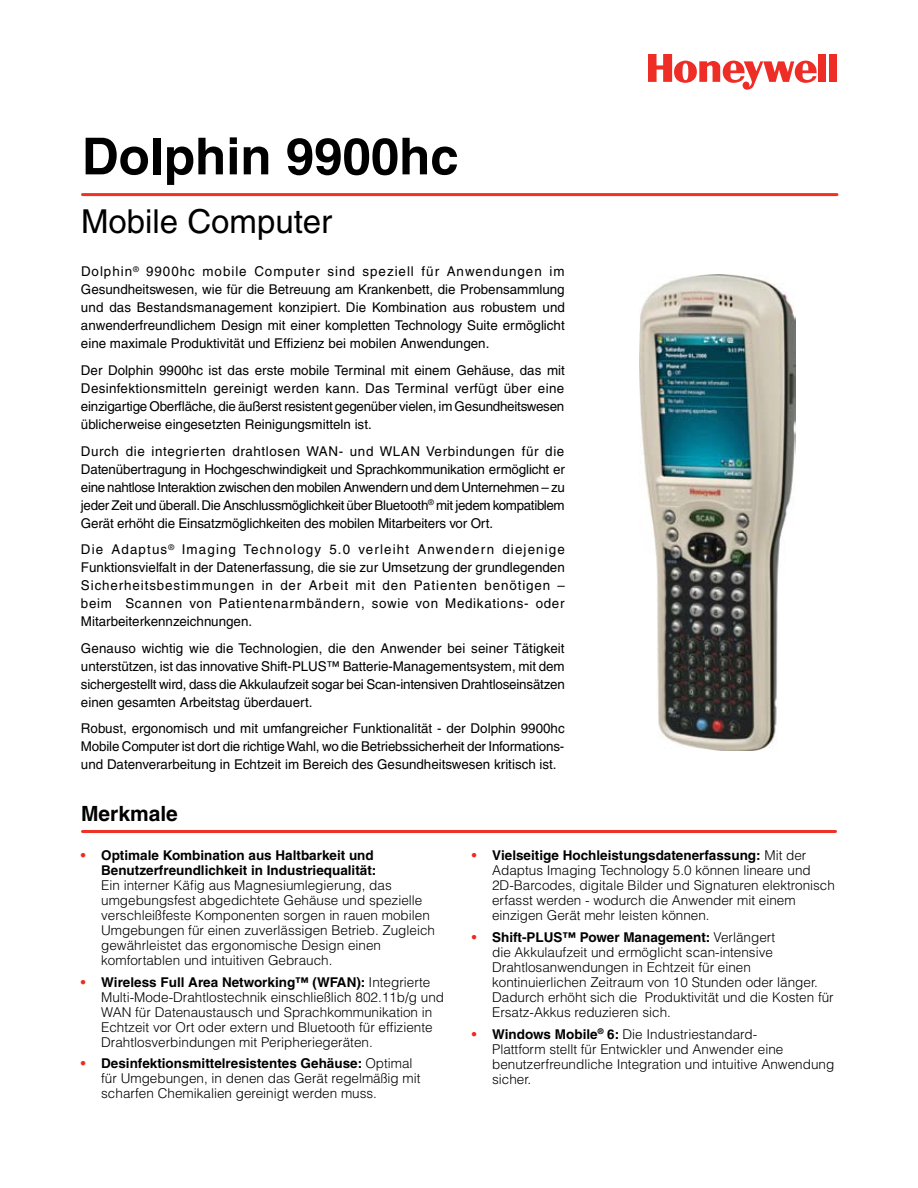
<style>
.page{position:relative;width:918px;height:1188px;background:#fff}
.page>*{position:absolute;margin:0;border:0;box-sizing:border-box;transform-origin:0 0}
.t1{font:700 51px "Helvetica";color:#000}
.t2{font:33px "Helvetica";color:#000}
.t3{font:700 21px "Helvetica";color:#000}
.t4{font:13.5px/18px "Helvetica";color:#000;text-align:justify}
.t5{font:300 13.5px/15px "Helvetica";color:#000}
.t6{font:700 13.5px/15px "Helvetica";color:#000;text-align:right}
.s1{color:#ee2a24}
.s2{font-weight:700;color:#ee2a24}
.s3{font-weight:700}
</style>
<div class="page">
<div style="left:818px;top:54px;width:8px;height:28px;background:#ee2d26"></div>
<div style="left:829px;top:54px;width:8px;height:28px;background:#ee2d26"></div>
<svg style="left:648px;top:54px;width:169px;height:36px"></svg>
<img style="left:639px;top:274px;width:156px;height:477px">
<hr style="left:82px;top:193px;width:755px;height:3px;background:#ee3224">
<hr style="left:82px;top:830px;width:754px;height:3px;background:#ee3224">
<h1 class="t1" style="left:82px;top:125px;width:378px">Dolphin 9900hc</h1>
<h2 class="t2" style="left:81px;top:202px;width:253px">Mobile Computer</h2>
<p class="t4" style="left:81px;top:263px;width:486px">Dolphin<sup>®</sup> 9900hc mobile Computer sind speziell für Anwendungen im Gesundheitswesen, wie für die Betreuung am Krankenbett, die Probensammlung und das Bestandsmanagement konzipiert. Die Kombination aus robustem und anwenderfreundlichem Design mit einer kompletten Technology Suite ermöglicht eine maximale Produktivität und Effizienz bei mobilen Anwendungen.</p>
<p class="t4" style="left:81px;top:361px;width:485px">Der Dolphin 9900hc ist das erste mobile Terminal mit einem Gehäuse, das mit Desinfektionsmitteln gereinigt werden kann. Das Terminal verfügt über eine einzigartige Oberfläche, die äußerst resistent gegenüber vielen, im Gesundheitswesen üblicherweise eingesetzten Reinigungsmitteln ist.</p>
<p class="t4" style="left:81px;top:442px;width:485px">Durch die integrierten drahtlosen WAN- und WLAN Verbindungen für die Datenübertragung in Hochgeschwindigkeit und Sprachkommunikation ermöglicht er eine nahtlose Interaktion zwischen den mobilen Anwendern und dem Unternehmen – zu jeder Zeit und überall. Die Anschlussmöglichkeit über Bluetooth<sup>®</sup> mit jedem kompatiblem Gerät erhöht die Einsatzmöglichkeiten des mobilen Mitarbeiters vor Ort.</p>
<p class="t4" style="left:81px;top:541px;width:486px">Die Adaptus<sup>®</sup> Imaging Technology 5.0 verleiht Anwendern diejenige Funktionsvielfalt in der Datenerfassung, die sie zur Umsetzung der grundlegenden Sicherheitsbestimmungen in der Arbeit mit den Patienten benötigen – beim Scannen von Patientenarmbändern, sowie von Medikations- oder Mitarbeiterkennzeichnungen.</p>
<p class="t4" style="left:81px;top:639px;width:485px">Genauso wichtig wie die Technologien, die den Anwender bei seiner Tätigkeit unterstützen, ist das innovative Shift-PLUS™ Batterie-Managementsystem, mit dem sichergestellt wird, dass die Akkulaufzeit sogar bei Scan-intensiven Drahtloseinsätzen einen gesamten Arbeitstag überdauert.</p>
<p class="t4" style="left:81px;top:720px;width:485px">Robust, ergonomisch und mit umfangreicher Funktionalität - der Dolphin 9900hc Mobile Computer ist dort die richtige Wahl, wo die Betriebssicherheit der Informations&shy;und Datenverarbeitung in Echtzeit im Bereich des Gesundheitswesen kritisch ist.</p>
<h3 class="t3" style="left:81px;top:801px;width:98px">Merkmale</h3>
<p class="t6" style="left:81px;top:847px;width:297px"><span class="s1">•</span> Optimale Kombination aus Haltbarkeit und<br>Benutzerfreundlichkeit in Industriequalität:</p>
<p class="t5" style="left:101px;top:877px;width:335px">Ein interner Käfig aus Magnesiumlegierung, das umgebungsfest abgedichtete Gehäuse und spezielle verschleißfeste Komponenten sorgen in rauen mobilen Umgebungen für einen zuverlässigen Betrieb. Zugleich gewährleistet das ergonomische Design einen komfortablen und intuitiven Gebrauch.</p>
<p class="t5" style="left:101px;top:974px;width:344px;text-indent:-20px"><span class="s2">•</span> <span class="s3">Wireless Full Area Networking™ (WFAN):</span> Integrierte Multi-Mode-Drahtlostechnik einschließlich 802.11b/g und WAN für Datenaustausch und Sprachkommunikation in Echtzeit vor Ort oder extern und Bluetooth für effiziente Drahtlosverbindungen mit Peripheriegeräten.</p>
<p class="t5" style="left:101px;top:1056px;width:321px;text-indent:-20px"><span class="s2">•</span> <span class="s3">Desinfektionsmittelresistentes Gehäuse:</span> Optimal für Umgebungen, in denen das Gerät regelmäßig mit scharfen Chemikalien gereinigt werden muss.</p>
<p class="t5" style="left:492px;top:848px;width:344px;text-indent:-20px"><span class="s2">•</span> <span class="s3">Vielseitige Hochleistungsdatenerfassung:</span> Mit der Adaptus Imaging Technology 5.0 können lineare und 2D-Barcodes, digitale Bilder und Signaturen elektronisch erfasst werden - wodurch die Anwender mit einem einzigen Gerät mehr leisten können.</p>
<p class="t5" style="left:492px;top:929px;width:343px;text-indent:-20px"><span class="s2">•</span> <span class="s3">Shift-PLUS™ Power Management:</span> Verlängert<br>die Akkulaufzeit und ermöglicht scan-intensive Drahtlosanwendungen in Echtzeit für einen kontinuierlichen Zeitraum von 10 Stunden oder länger.<br>Dadurch erhöht sich die Produktivität und die Kosten für Ersatz-Akkus reduzieren sich.</p>
<p class="t5" style="left:492px;top:1026px;width:344px;text-indent:-20px"><span class="s2">•</span> <span class="s3">Windows Mobile</span><sup>®</sup> <span class="s3">6:</span> Die Industriestandard-<br>Plattform stellt für Entwickler und Anwender eine benutzerfreundliche Integration und intuitive Anwendung sicher.</p>
</div>
